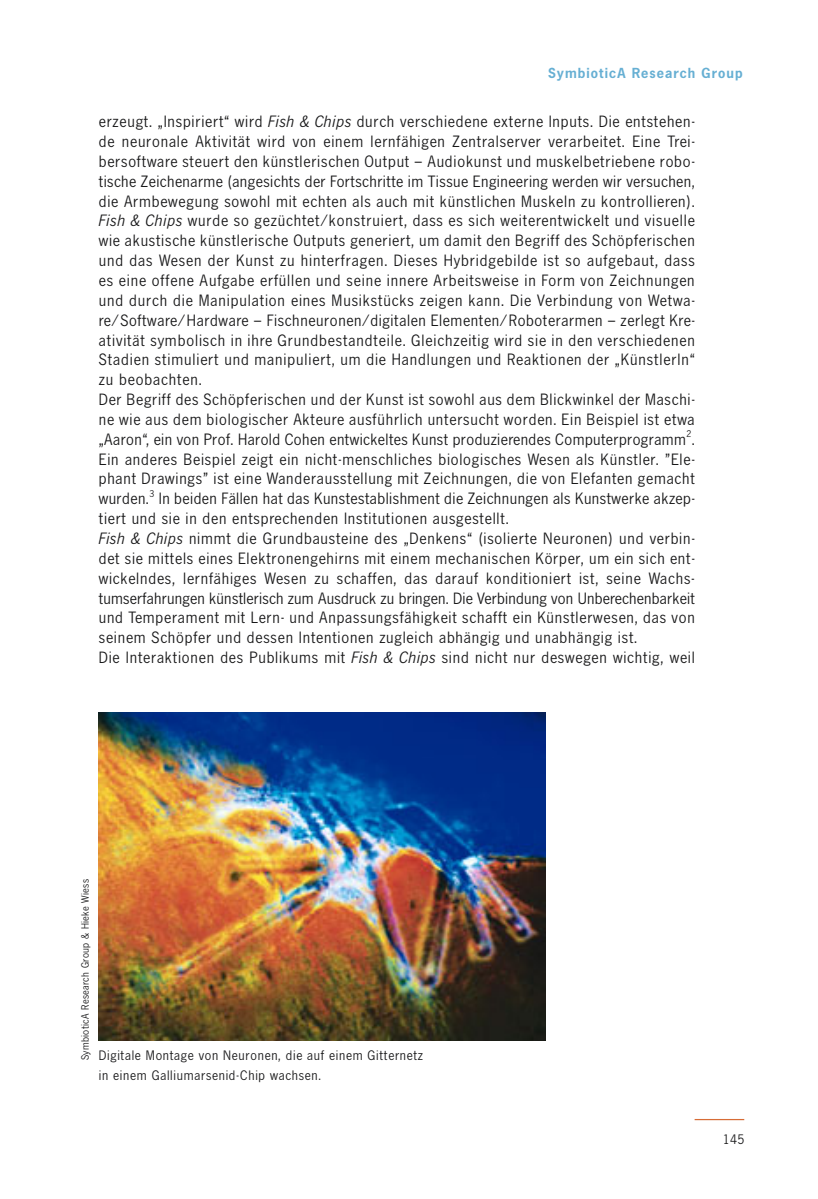
<style>
.page{position:relative;width:818px;height:1199px;background:#fff}
.page>*{position:absolute;margin:0;border:0;box-sizing:border-box;transform-origin:0 0}
.t1{font:16.1px/19.8px "NE13";letter-spacing:.06em;color:#181819}
.t2{font:700 14.35px "NE13";letter-spacing:.085em;color:#66afd3}
.t3{font:13.65px/19.8px "NE13";letter-spacing:.065em;color:#181819}
.t4{font:10.5px "NE13";letter-spacing:.04em;color:#181819}
.t5{font:9.62px "NE13";color:#181819}
.s1{font-style:italic}
</style>
<div class="page">
<hr style="left:694px;top:1119px;width:50px;height:1px;background:#d76c36">
<img style="left:99px;top:713px;width:446px;height:327px">
<p class="t2" style="left:548px;top:68px;width:196px">SymbioticA Research Group</p>
<p class="t1" style="left:99px;top:113px;width:597px">erzeugt. „Inspiriert“ wird <span class="s1">Fish &amp; Chips</span> durch verschiedene externe Inputs. Die entstehen&shy;de neuronale Aktivität wird von einem lernfähigen Zentralserver verarbeitet. Eine Trei&shy;bersoftware steuert den künstlerischen Output – Audiokunst und muskelbetriebene robo&shy;tische Zeichenarme (angesichts der Fortschritte im Tissue Engineering werden wir versuchen, die Armbewegung sowohl mit echten als auch mit künstlichen Muskeln zu kontrollieren).<br><span class="s1">Fish &amp; Chips</span> wurde so gezüchtet/konstruiert, dass es sich weiterentwickelt und visuelle wie akustische künstlerische Outputs generiert, um damit den Begriff des Schöpferischen und das Wesen der Kunst zu hinterfragen. Dieses Hybridgebilde ist so aufgebaut, dass es eine offene Aufgabe erfüllen und seine innere Arbeitsweise in Form von Zeichnungen und durch die Manipulation eines Musikstücks zeigen kann. Die Verbindung von Wetwa&shy;re/Software/Hardware – Fischneuronen/digitalen Elementen/Roboterarmen – zerlegt Kre&shy;ativität symbolisch in ihre Grundbestandteile. Gleichzeitig wird sie in den verschiedenen Stadien stimuliert und manipuliert, um die Handlungen und Reaktionen der „KünstlerIn“ zu beobachten.<br>Der Begriff des Schöpferischen und der Kunst ist sowohl aus dem Blickwinkel der Maschi&shy;ne wie aus dem biologischer Akteure ausführlich untersucht worden. Ein Beispiel ist etwa „Aaron“, ein von Prof. Harold Cohen entwickeltes Kunst produzierendes Computerprogramm .</p>
<p class="t5" style="left:686px;top:431px;width:6px">2</p>
<p class="t1" style="left:99px;top:450px;width:597px;text-align:justify">Ein anderes Beispiel zeigt ein nicht-menschliches biologisches Wesen als Künstler. "Ele&shy;phant Drawings" ist eine Wanderausstellung mit Zeichnungen, die von Elefanten gemacht wurden.</p>
<p class="t5" style="left:149px;top:490px;width:6px">3</p>
<p class="t1" style="left:99px;top:490px;width:597px;text-indent:60px">In beiden Fällen hat das Kunstestablishment die Zeichnungen als Kunstwerke akzep&shy;tiert und sie in den entsprechenden Institutionen ausgestellt.<br><span class="s1">Fish &amp; Chips</span> nimmt die Grundbausteine des „Denkens“ (isolierte Neuronen) und verbin&shy;det sie mittels eines Elektronengehirns mit einem mechanischen Körper, um ein sich ent&shy;wickelndes, lernfähiges Wesen zu schaffen, das darauf konditioniert ist, seine Wachs&shy;tumserfahrungen künstlerisch zum Ausdruck zu bringen. Die Verbindung von Unberechenbarkeit und Temperament mit Lern- und Anpassungsfähigkeit schafft ein Künstlerwesen, das von seinem Schöpfer und dessen Intentionen zugleich abhängig und unabhängig ist.<br>Die Interaktionen des Publikums mit <span class="s1">Fish &amp; Chips</span> sind nicht nur deswegen wichtig, weil</p>
<p class="t4" style="left:82px;top:1060px;width:182px;rotate:-90deg">SymbioticA Research Group &amp; Hieke Wiess</p>
<p class="t3" style="left:99px;top:1046px;width:325px">Digitale Montage von Neuronen, die auf einem Gitternetz in einem Galliumarsenid-Chip wachsen.</p>
<p class="t3" style="left:722px;top:1131px;width:23px">145</p>
</div>
